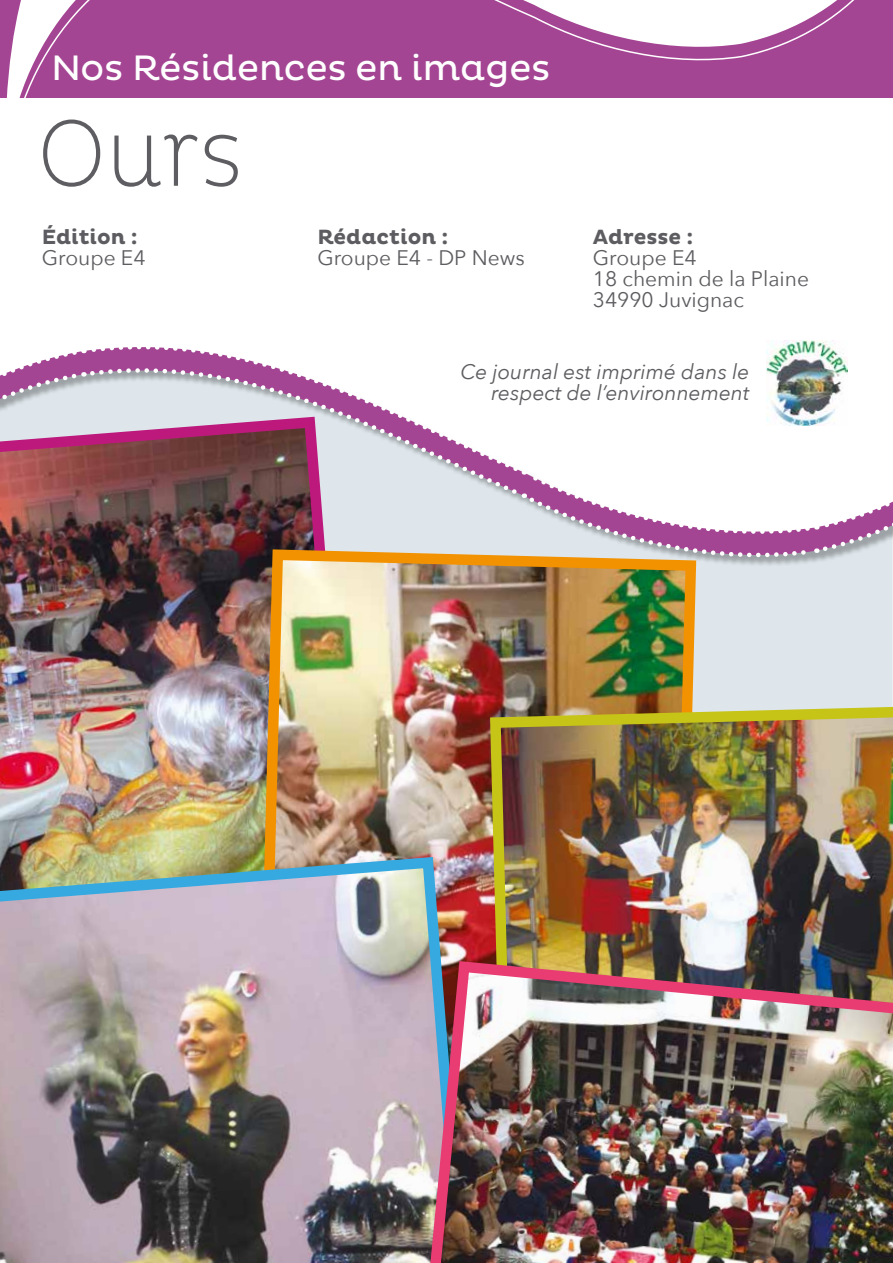
<style>
.page{position:relative;width:893px;height:1263px;background:#fff}
.page>*{position:absolute;margin:0;border:0;box-sizing:border-box;transform-origin:0 0}
.t1{font:200 96px "Pluto Cond";color:#5e5d61}
.t2{font:36px "Pluto";color:#fff}
.t3{font:21px/21px "Avenir Next";color:#5d5c60}
.t4{font:italic 21px/21px "Avenir Next";color:#5d5c60;text-align:right}
.t5{font:700 21px "Pluto";color:#5d5c60}
</style>
<div class="page">
<svg style="left:3px;top:0;width:890px;height:98px;background:#b262a3"></svg>
<div style="left:702px;top:564px;width:191px;height:136px;background:#dee6eb"></div>
<div style="left:357px;top:500px;width:535px;height:95px;background:#dee6eb"></div>
<svg style="left:357px;top:475px;width:165px;height:25px;background:#d5d3df"></svg>
<svg style="left:84px;top:347px;width:438px;height:128px"></svg>
<svg style="left:0;top:351px;width:84px;height:60px"></svg>
<img style="left:0;top:411px;width:357px;height:440px">
<img style="left:251px;top:544px;width:451px;height:411px">
<img style="left:485px;top:700px;width:408px;height:255px">
<img style="left:0;top:851px;width:475px;height:412px">
<img style="left:409px;top:955px;width:484px;height:308px">
<svg style="left:522px;top:97px;width:371px;height:467px"></svg>
<h2 class="t2" style="left:51px;top:47px;width:501px">Nos Résidences en images</h2>
<h1 class="t1" style="left:36px;top:99px;width:208px">Ours</h1>
<p class="t5" style="left:42px;top:225px;width:98px">Édition :</p>
<p class="t3" style="left:42px;top:246px;width:105px">Groupe E4</p>
<p class="t5" style="left:317px;top:225px;width:132px">Rédaction :</p>
<p class="t3" style="left:317px;top:246px;width:209px">Groupe E4 - DP News</p>
<p class="t5" style="left:593px;top:225px;width:102px">Adresse :</p>
<p class="t3" style="left:593px;top:246px;width:218px">Groupe E4<br>18 chemin de la Plaine<br>34990 Juvignac</p>
<p class="t4" style="left:460px;top:360px;width:290px">Ce journal est imprimé dans le respect de l’environnement</p>
</div>
